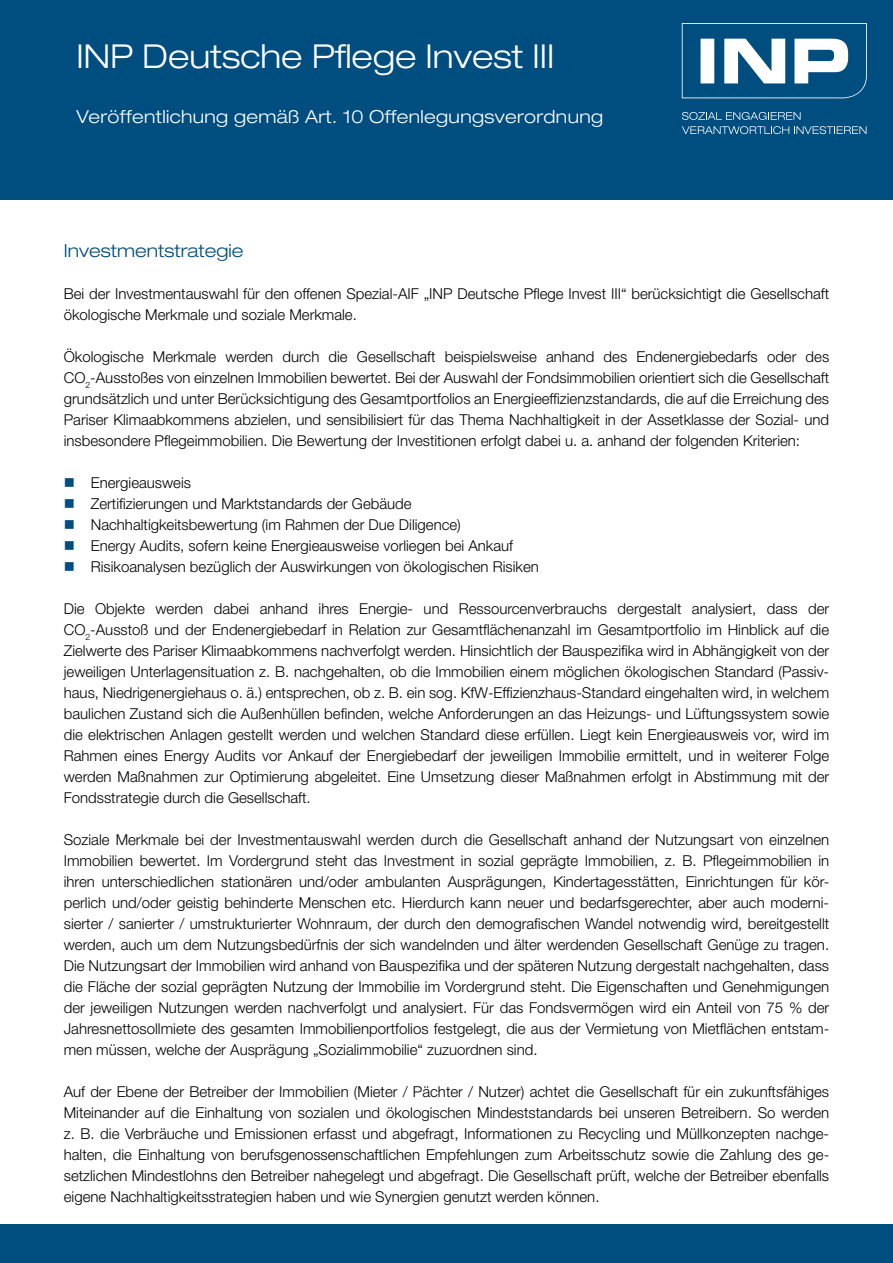
<style>
.page{position:relative;width:893px;height:1263px;background:#fff}
.page>*{position:absolute;margin:0;border:0;box-sizing:border-box;transform-origin:0 0}
.t1{font:300 expanded 33px "Helvetica Neue LT Pro";color:#fff}
.t2{font:300 expanded 18px "Helvetica Neue LT Std";letter-spacing:.02em;color:#fff}
.t3{font:300 expanded 18px "Helvetica Neue LT Pro";color:#004d7f}
.t4{font:300 15px/21px "Helvetica Neue LT Pro";color:#000;text-align:justify}
</style>
<div class="page">
<div style="left:0;top:0;width:893px;height:200px;background:#004d7f"></div>
<svg style="left:682px;top:23px;width:185px;height:75px"></svg>
<svg style="left:682px;top:112px;width:118px;height:8px"></svg>
<svg style="left:682px;top:126px;width:184px;height:8px"></svg>
<div style="left:0;top:1225px;width:893px;height:38px;background:#004d7f"></div>
<h1 class="t1" style="left:77px;top:36px;width:479px">INP Deutsche Pflege Invest III</h1>
<p class="t2" style="left:77px;top:106px;width:528px">Veröffentlichung gemäß Art. 10 Offenlegungsverordnung</p>
<p class="t3" style="left:64px;top:240px;width:181px">Investmentstrategie</p>
<p class="t4" style="left:64px;top:283px;width:767px">Bei der Investmentauswahl für den offenen Spezial-AIF „INP Deutsche Pflege Invest III“ berücksichtigt die Gesellschaft ökologische Merkmale und soziale Merkmale.</p>
<p class="t4" style="left:64px;top:346px;width:767px">Ökologische Merkmale werden durch die Gesellschaft beispielsweise anhand des Endenergiebedarfs oder des CO<sub>2</sub>-Ausstoßes von einzelnen Immobilien bewertet. Bei der Auswahl der Fondsimmobilien orientiert sich die Gesellschaft grundsätzlich und unter Berücksichtigung des Gesamtportfolios an Energieeffizienzstandards, die auf die Erreichung des Pariser Klimaabkommens abzielen, und sensibilisiert für das Thema Nachhaltigkeit in der Assetklasse der Sozial- und insbesondere Pflegeimmobilien. Die Bewertung der Investitionen erfolgt dabei u. a. anhand der folgenden Kriterien:</p>
<p class="t4" style="left:91px;top:472px;width:450px;text-align:left">Energieausweis<br>Zertifizierungen und Marktstandards der Gebäude Nachhaltigkeitsbewertung (im Rahmen der Due Diligence)<br>Energy Audits, sofern keine Energieausweise vorliegen bei Ankauf Risikoanalysen bezüglich der Auswirkungen von ökologischen Risiken</p>
<p class="t4" style="left:64px;top:598px;width:767px">Die Objekte werden dabei anhand ihres Energie- und Ressourcenverbrauchs dergestalt analysiert, dass der CO<sub>2</sub>-Ausstoß und der Endenergiebedarf in Relation zur Gesamtflächenanzahl im Gesamtportfolio im Hinblick auf die Zielwerte des Pariser Klimaabkommens nachverfolgt werden. Hinsichtlich der Bauspezifika wird in Abhängigkeit von der jeweiligen Unterlagensituation z. B. nachgehalten, ob die Immobilien einem möglichen ökologischen Standard (Passiv&shy;haus, Niedrigenergiehaus o. ä.) entsprechen, ob z. B. ein sog. KfW-Effizienzhaus-Standard eingehalten wird, in welchem baulichen Zustand sich die Außenhüllen befinden, welche Anforderungen an das Heizungs- und Lüftungssystem sowie die elektrischen Anlagen gestellt werden und welchen Standard diese erfüllen. Liegt kein Energieausweis vor, wird im Rahmen eines Energy Audits vor Ankauf der Energiebedarf der jeweiligen Immobilie ermittelt, und in weiterer Folge werden Maßnahmen zur Optimierung abgeleitet. Eine Umsetzung dieser Maßnahmen erfolgt in Abstimmung mit der Fondsstrategie durch die Gesellschaft.</p>
<p class="t4" style="left:64px;top:829px;width:767px">Soziale Merkmale bei der Investmentauswahl werden durch die Gesellschaft anhand der Nutzungsart von einzelnen Immobilien bewertet. Im Vordergrund steht das Investment in sozial geprägte Immobilien, z. B. Pflegeimmobilien in ihren unterschiedlichen stationären und/oder ambulanten Ausprägungen, Kindertagesstätten, Einrichtungen für kör&shy;perlich und/oder geistig behinderte Menschen etc. Hierdurch kann neuer und bedarfsgerechter, aber auch moderni&shy;sierter / sanierter / umstrukturierter Wohnraum, der durch den demografischen Wandel notwendig wird, bereitgestellt werden, auch um dem Nutzungsbedürfnis der sich wandelnden und älter werdenden Gesellschaft Genüge zu tragen.<br>Die Nutzungsart der Immobilien wird anhand von Bauspezifika und der späteren Nutzung dergestalt nachgehalten, dass die Fläche der sozial geprägten Nutzung der Immobilie im Vordergrund steht. Die Eigenschaften und Genehmigungen der jeweiligen Nutzungen werden nachverfolgt und analysiert. Für das Fondsvermögen wird ein Anteil von 75 % der Jahresnettosollmiete des gesamten Immobilienportfolios festgelegt, die aus der Vermietung von Mietflächen entstam&shy;men müssen, welche der Ausprägung „Sozialimmobilie“ zuzuordnen sind.</p>
<p class="t4" style="left:64px;top:1081px;width:767px">Auf der Ebene der Betreiber der Immobilien (Mieter / Pächter / Nutzer) achtet die Gesellschaft für ein zukunftsfähiges Miteinander auf die Einhaltung von sozialen und ökologischen Mindeststandards bei unseren Betreibern. So werden z. B. die Verbräuche und Emissionen erfasst und abgefragt, Informationen zu Recycling und Müllkonzepten nachge&shy;halten, die Einhaltung von berufsgenossenschaftlichen Empfehlungen zum Arbeitsschutz sowie die Zahlung des ge&shy;setzlichen Mindestlohns den Betreiber nahegelegt und abgefragt. Die Gesellschaft prüft, welche der Betreiber ebenfalls eigene Nachhaltigkeitsstrategien haben und wie Synergien genutzt werden können.</p>
</div>
